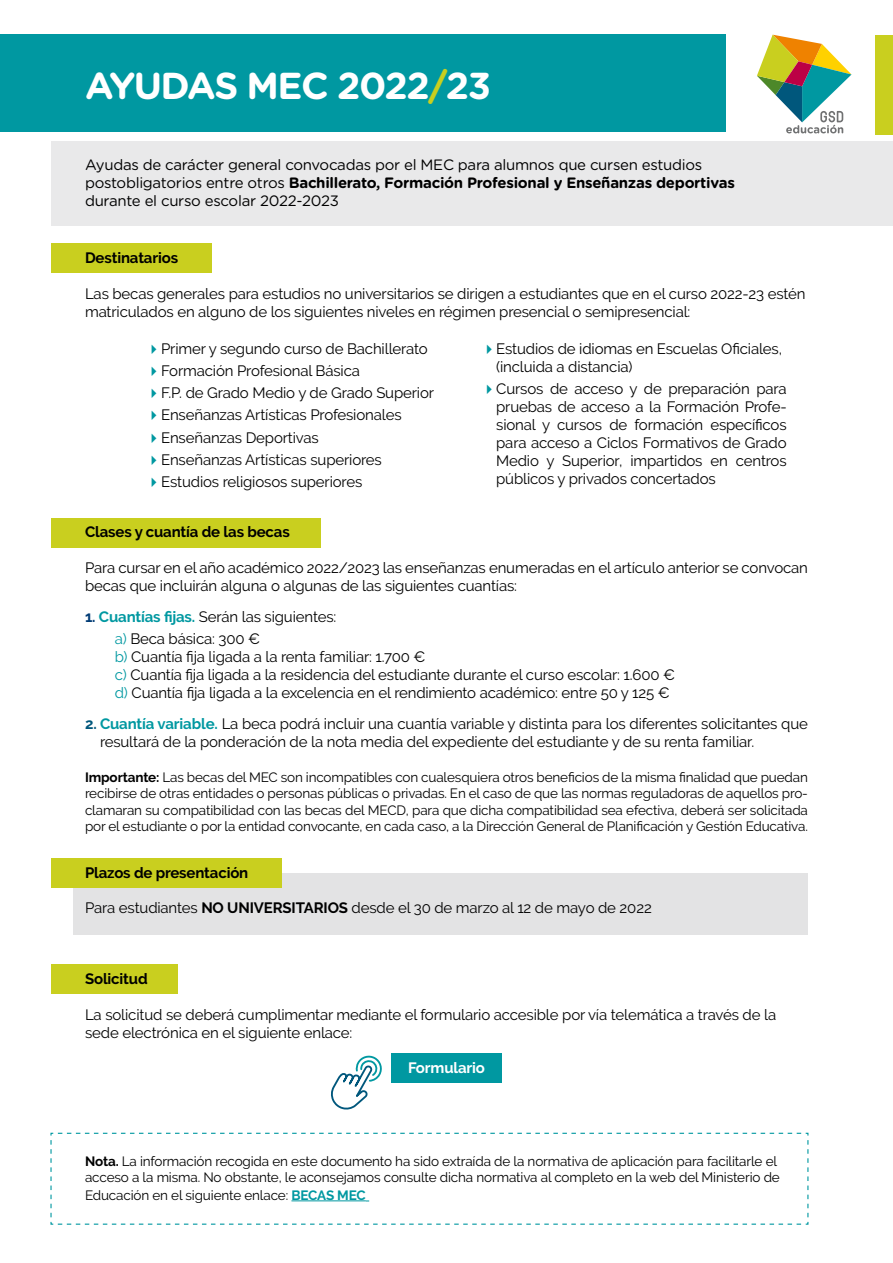
<style>
.page{position:relative;width:893px;height:1263px;background:#fff}
.page>*{position:absolute;margin:0;border:0;box-sizing:border-box;transform-origin:0 0}
.t1{font:700 37.5px "Gotham Rounded";letter-spacing:-.04em;color:#fff}
.t2{font:15px/18px "Raleway";letter-spacing:-.01em;color:#000}
.t3{font:15px/18px "Gotham Rounded";letter-spacing:-.02em;color:#000}
.t4{font:700 15px "Raleway";letter-spacing:-.01em;color:#000}
.t5{font:700 15px "Raleway";letter-spacing:-.01em;color:#fff}
.t6{font:13.5px/16.5px "Raleway";letter-spacing:-.01em;color:#000;text-align:justify}
.s1{color:#c9cf1f}
.s2{font-weight:700}
.s3{color:#0098a1}
.s4{font-weight:700;color:#003b75}
.s5{font-weight:700;color:#0098a1}
.s6{font-weight:700;color:#00577c}
</style>
<div class="page">
<div style="left:51px;top:243px;width:161px;height:30px;background:#c9cf1f"></div>
<div style="left:51px;top:141px;width:842px;height:84px;background:#e9e9ea"></div>
<div style="left:0;top:34px;width:725px;height:98px;background:#0098a1"></div>
<div style="left:876px;top:35px;width:17px;height:99px;background:#c9cf1f"></div>
<svg style="left:757px;top:35px;width:94px;height:98px"></svg>
<div style="left:73px;top:873px;width:735px;height:61px;background:#e3e3e4"></div>
<div style="left:51px;top:518px;width:270px;height:29px;background:#c9cf1f"></div>
<div style="left:51px;top:858px;width:231px;height:30px;background:#c9cf1f"></div>
<div style="left:391px;top:1053px;width:111px;height:30px;background:#0098a1"></div>
<div style="left:51px;top:964px;width:127px;height:30px;background:#c9cf1f"></div>
<svg style="left:331px;top:1055px;width:51px;height:55px"></svg>
<svg style="left:50px;top:1132px;width:759px;height:93px"></svg>
<h1 class="t1" style="left:85px;top:58px;width:408px">AYUDAS MEC 2022<span class="s1">/</span>23</h1>
<p class="t3" style="left:85px;top:155px;width:651px">Ayudas de carácter general convocadas por el MEC para alumnos que cursen estudios postobligatorios entre otros <span class="s2">Bachillerato, Formación Profesional y Enseñanzas deportivas </span>durante el curso escolar 2022-2023</p>
<p class="t4" style="left:85px;top:249px;width:95px">Destinatarios</p>
<p class="t2" style="left:85px;top:285px;width:722px">Las becas generales para estudios no universitarios se dirigen a estudiantes que en el curso 2022-23 estén matriculados en alguno de los siguientes niveles en régimen presencial o semipresencial:</p>
<p class="t2" style="left:146px;top:339px;width:283px"><span class="s3">✔</span>Primer y segundo curso de Bachillerato</p>
<p class="t2" style="left:146px;top:362px;width:215px"><span class="s3">✔</span>Formación Profesional Básica</p>
<p class="t2" style="left:146px;top:384px;width:289px"><span class="s3">✔</span>F.P. de Grado Medio y de Grado Superior</p>
<p class="t2" style="left:146px;top:406px;width:257px"><span class="s3">✔</span>Enseñanzas Artísticas Profesionales</p>
<p class="t2" style="left:146px;top:428px;width:174px"><span class="s3">✔</span>Enseñanzas Deportivas</p>
<p class="t2" style="left:146px;top:451px;width:237px"><span class="s3">✔</span>Enseñanzas Artísticas superiores</p>
<p class="t2" style="left:146px;top:473px;width:218px"><span class="s3">✔</span>Estudios religiosos superiores</p>
<p class="t2" style="left:496px;top:339px;width:287px;text-indent:-15px"><span class="s3">✔</span>Estudios de idiomas en Escuelas Oficiales, (incluida a distancia)</p>
<p class="t2" style="left:496px;top:379px;width:292px;text-align:justify;text-indent:-15px"><span class="s3">✔</span>Cursos de acceso y de preparación para pruebas de acceso a la Formación Profe&shy;sional y cursos de formación específicos para acceso a Ciclos Formativos de Grado Medio y Superior, impartidos en centros públicos y privados concertados</p>
<p class="t4" style="left:85px;top:523px;width:206px">Clases y cuantía de las becas</p>
<p class="t2" style="left:85px;top:559px;width:724px">Para cursar en el año académico 2022/2023 las enseñanzas enumeradas en el artículo anterior se convocan becas que incluirán alguna o algunas de las siguientes cuantías:</p>
<p class="t2" style="left:115px;top:606px;width:223px;line-height:22.2px;text-indent:-30px"><span class="s4">1.</span> <span class="s5">Cuantías fijas.</span> Serán las siguientes: <span class="s3">a)</span> Beca básica: 300 €</p>
<p class="t2" style="left:115px;top:648px;width:562px"><span class="s3">b)</span> Cuantía fija ligada a la renta familiar: 1.700 €<br><span class="s3">c)</span> Cuantía fija ligada a la residencia del estudiante durante el curso escolar: 1.600 € <span class="s3">d)</span> Cuantía fija ligada a la excelencia en el rendimiento académico: entre 50 y 125 €</p>
<p class="t2" style="left:100px;top:715px;width:709px;text-indent:-15px"><span class="s6">2.</span> <span class="s5">Cuantía variable.</span> La beca podrá incluir una cuantía variable y distinta para los diferentes solicitantes que resultará de la ponderación de la nota media del expediente del estudiante y de su renta familiar.</p>
<p class="t6" style="left:85px;top:769px;width:724px"><span class="s2">Importante:</span> Las becas del MEC son incompatibles con cualesquiera otros beneficios de la misma finalidad que puedan recibirse de otras entidades o personas públicas o privadas. En el caso de que las normas reguladoras de aquellos pro&shy;clamaran su compatibilidad con las becas del MECD, para que dicha compatibilidad sea efectiva, deberá ser solicitada por el estudiante o por la entidad convocante, en cada caso, a la Dirección General de Planificación y Gestión Educativa.</p>
<p class="t4" style="left:85px;top:864px;width:165px">Plazos de presentación</p>
<p class="t2" style="left:85px;top:898px;width:568px">Para estudiantes <span class="s2">NO UNIVERSITARIOS</span> desde el 30 de marzo al 12 de mayo de 2022</p>
<p class="t4" style="left:85px;top:970px;width:64px">Solicitud</p>
<p class="t2" style="left:85px;top:1005px;width:693px">La solicitud se deberá cumplimentar mediante el formulario accesible por vía telemática a través de la sede electrónica en el siguiente enlace:</p>
<p class="t5" style="left:408px;top:1059px;width:78px">Formulario</p>
<p class="t6" style="left:85px;top:1153px;width:696px"><span class="s2">Nota.</span> La información recogida en este documento ha sido extraída de la normativa de aplicación para facilitarle el acceso a la misma. No obstante, le aconsejamos consulte dicha normativa al completo en la web del Ministerio de</p>
<p class="t6" style="left:85px;top:1187px;width:282px">Educación en el siguiente enlace: <span class="s5">BECAS MEC</span></p>
</div>
